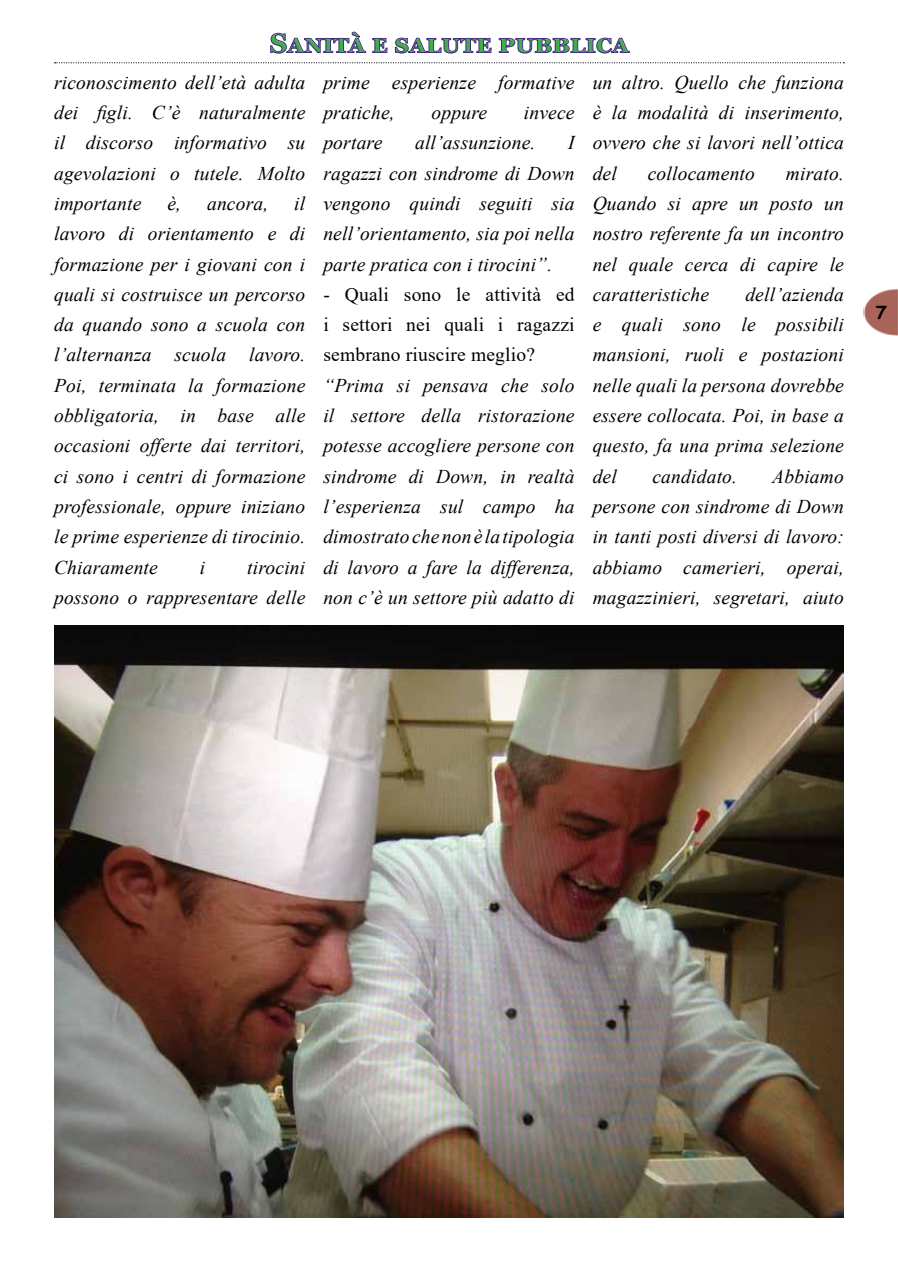
<style>
.page{position:relative;width:898px;height:1272px;background:#fff}
.page>*{position:absolute;margin:0;border:0;box-sizing:border-box;transform-origin:0 0}
.t1{font:700 27px "Georgia";letter-spacing:.005em;color:#41ad49}
.t2{font:italic 19.5px/30.3px "Times New Roman";letter-spacing:.01em;color:#000;text-align:justify}
.t3{font:19.5px/30.3px "Times New Roman";letter-spacing:.01em;color:#000;text-align:justify}
.t4{font:700 18px "Comic Sans MS";color:#000}
</style>
<div class="page">
<img style="left:863px;top:289px;width:34px;height:47px">
<svg style="left:55px;top:62px;width:789px;height:1px"></svg>
<svg style="left:270px;top:31px;width:96px;height:23px"></svg>
<svg style="left:372px;top:38px;width:16px;height:15px"></svg>
<svg style="left:394px;top:37px;width:98px;height:17px"></svg>
<svg style="left:498px;top:37px;width:132px;height:17px"></svg>
<img style="left:54px;top:625px;width:789px;height:592px">
<h1 class="t1" style="left:270px;top:26px;width:359px">Sanità e salute pubblica</h1>
<p class="t2" style="left:54px;top:67px;width:253px">riconoscimento dell’età adulta dei figli. C’è naturalmente il discorso informativo su agevolazioni o tutele. Molto importante</p>
<p class="t2" style="left:592px;top:67px;width:253px">un altro. Quello che funziona è la modalità di inserimento, ovvero che si lavori nell’ottica del</p>
<p class="t2" style="left:323px;top:67px;width:253px">prime esperienze formative pratiche,</p>
<p class="t2" style="left:431px;top:97px;width:57px">oppure</p>
<p class="t2" style="left:523px;top:97px;width:52px">invece</p>
<p class="t2" style="left:323px;top:127px;width:60px">portare</p>
<p class="t2" style="left:415px;top:127px;width:122px">all’assunzione.</p>
<p class="t2" style="left:323px;top:127px;width:253px;text-indent:245px">I ragazzi con sindrome di Down vengono quindi seguiti sia nell’orientamento, sia poi nella parte pratica con i tirocini”.</p>
<p class="t3" style="left:323px;top:278px;width:253px">- Quali sono le attività ed i settori nei quali i ragazzi sembrano riuscire meglio?</p>
<p class="t2" style="left:323px;top:369px;width:253px">“Prima si pensava che solo il settore della ristorazione potesse accogliere persone con sindrome di Down, in realtà l’esperienza sul campo ha dimostrato che non è la tipologia di lavoro a fare la differenza, non c’è un settore più adatto di</p>
<p class="t2" style="left:647px;top:157px;width:109px">collocamento</p>
<p class="t2" style="left:592px;top:157px;width:253px;text-indent:193px">mirato.<br>Quando si apre un posto un nostro referente fa un incontro nel quale cerca di capire le caratteristiche</p>
<p class="t2" style="left:54px;top:188px;width:253px;text-indent:240px">il lavoro di orientamento e di formazione per i giovani con i quali si costruisce un percorso da quando sono a scuola con l’alternanza scuola lavoro.<br>Poi, terminata la formazione obbligatoria, in base alle occasioni offerte dai territori, ci sono i centri di formazione professionale, oppure iniziano le prime esperienze di tirocinio.<br>Chiaramente</p>
<p class="t2" style="left:167px;top:188px;width:15px">è,</p>
<p class="t2" style="left:207px;top:188px;width:63px">ancora,</p>
<p class="t2" style="left:592px;top:279px;width:253px;text-indent:153px">dell’azienda e quali sono le possibili mansioni, ruoli e postazioni nelle quali la persona dovrebbe essere collocata. Poi, in base a questo, fa una prima selezione del</p>
<p class="t2" style="left:592px;top:460px;width:253px;text-indent:179px">Abbiamo persone con sindrome di Down in tanti posti diversi di lavoro: abbiamo camerieri, operai, magazzinieri, segretari, aiuto</p>
<p class="t2" style="left:652px;top:460px;width:86px">candidato.</p>
<p class="t2" style="left:54px;top:551px;width:253px;text-align:right">tirocini<br>possono o rappresentare delle</p>
<p class="t2" style="left:200px;top:551px;width:7px">i</p>
<p class="t4" style="left:875px;top:299px;width:12px">7</p>
</div>
